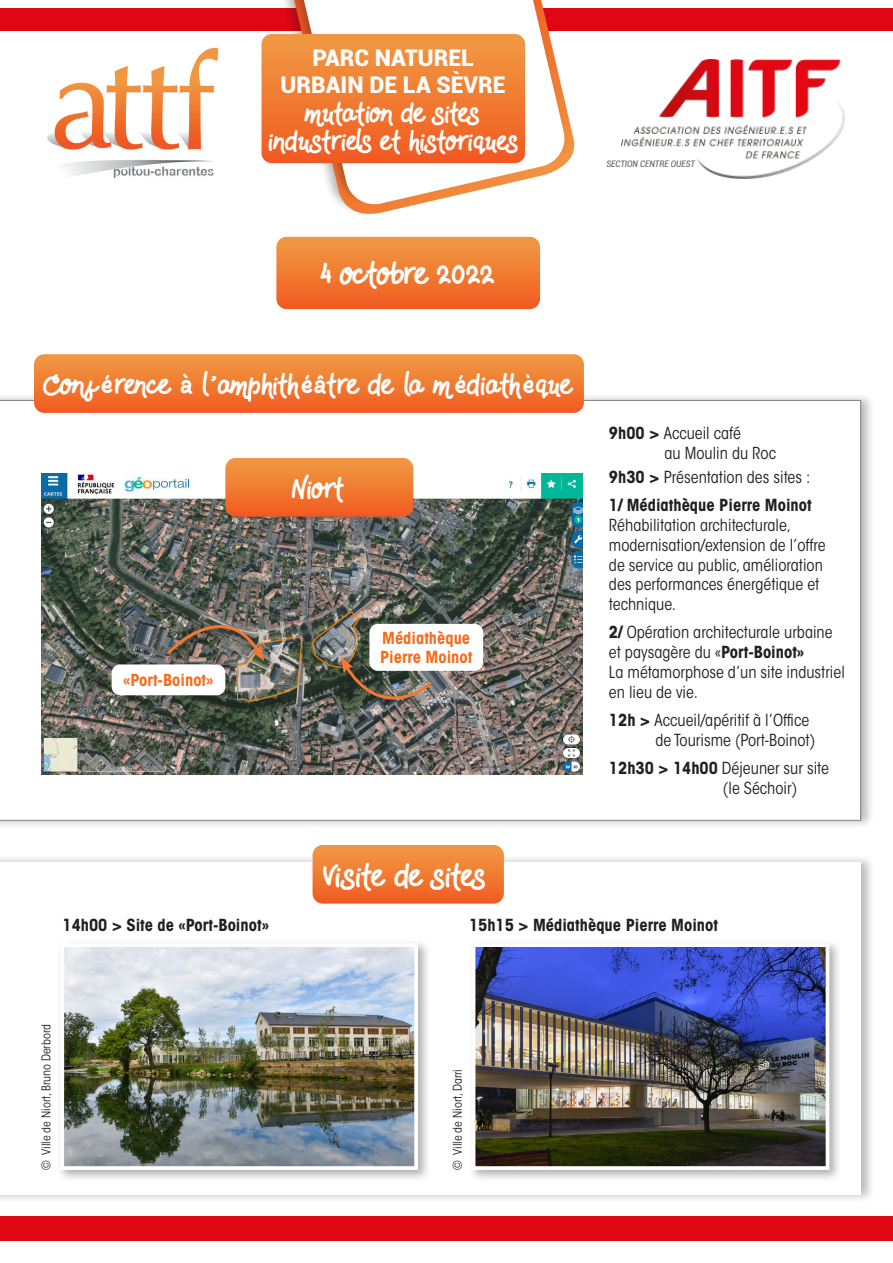
<style>
.page{position:relative;width:893px;height:1263px;background:#fff}
.page>*{position:absolute;margin:0;border:0;box-sizing:border-box;transform-origin:0 0}
.t1{font:26.7px "Hands Down";letter-spacing:-.095em;color:#fff}
.t2{font:24.15px "Hands Down";letter-spacing:-.085em;color:#fff}
.t3{font:22.95px/27.6px "Hands Down";letter-spacing:-.095em;color:#fff;text-align:center}
.t4{font:condensed 16.5px/19.8px "ITC Avant Garde Std";color:#231f20}
.t5{font:700 condensed 16.5px "ITC Avant Garde Std";color:#231f20}
.t6{font:700 condensed 16.5px/19.8px "ITC Avant Garde Std";color:#f36e21}
.t7{font:condensed 12px "ITC Avant Garde Std";color:#231f20}
.t8{font:italic condensed 9px "Roboto";color:#636366}
.s1{font-family:"Roboto";font-weight:900}
.s2{font-weight:700}
</style>
<div class="page">
<div style="left:0;top:1217px;width:893px;height:24px;background:#e00613"></div>
<div style="left:0;top:392px;width:875px;height:437px;background:#231f20;opacity:.35"></div>
<svg style="left:0;top:400px;width:861px;height:421px"></svg>
<div style="left:0;top:854px;width:875px;height:349px;background:#231f20;opacity:.35"></div>
<div style="left:0;top:862px;width:861px;height:333px;background:#fff"></div>
<svg style="left:34px;top:354px;width:550px;height:59px;background:#f07b34"></svg>
<svg style="left:313px;top:845px;width:191px;height:59px;background:#f07c35"></svg>
<img style="left:47px;top:47px;width:172px;height:132px">
<div style="left:57px;top:939px;width:374px;height:243px;background:#231f20;opacity:.35"></div>
<img style="left:65px;top:948px;width:348px;height:217px">
<div style="left:60px;top:943px;width:358px;height:227px;border:4px solid #fff"></div>
<div style="left:468px;top:939px;width:374px;height:243px;background:#231f20;opacity:.35"></div>
<img style="left:477px;top:948px;width:347px;height:217px">
<div style="left:472px;top:943px;width:357px;height:227px;border:4px solid #fff"></div>
<img style="left:42px;top:473px;width:541px;height:301px">
<div style="left:369px;top:624px;width:114px;height:47px;background:#fff;border-radius:9px"></div>
<div style="left:112px;top:664px;width:113px;height:31px;background:#fff;border-radius:9px"></div>
<div style="left:165px;top:622px;width:111px;height:51px;background:#231f20;opacity:.75"></div>
<img style="left:164px;top:599px;width:100px;height:62px">
<div style="left:337px;top:655px;width:106px;height:57px;background:#231f20;opacity:.75"></div>
<img style="left:341px;top:657px;width:94px;height:62px">
<svg style="left:225px;top:458px;width:188px;height:59px;background:#ef7b34"></svg>
<div style="left:0;top:8px;width:893px;height:23px;background:#e00613"></div>
<svg style="left:344px;top:111px;width:231px;height:103px"></svg>
<svg style="left:300px;top:0;width:267px;height:207px"></svg>
<svg style="left:261px;top:34px;width:264px;height:129px;background:#f07c35"></svg>
<svg style="left:276px;top:237px;width:264px;height:72px;background:#f07b34"></svg>
<img style="left:622px;top:60px;width:223px;height:119px">
<p class="t3" style="left:267px;top:44px;width:254px"><span class="s1">PARC NATUREL<br>URBAIN DE LA SÈVRE </span>mutation de sites industriels et historiques</p>
<p class="t8" style="left:606px;top:157px;width:90px">SECTION CENTRE OUEST</p>
<p class="t1" style="left:320px;top:258px;width:177px">4 octobre 20 22</p>
<p class="t2" style="left:43px;top:370px;width:534px">Conférence à l’amphithéâtre de la médiathèque</p>
<p class="t6" style="left:123px;top:670px;width:92px">«Port-Boinot»</p>
<p class="t2" style="left:292px;top:474px;width:55px">Niort</p>
<p class="t6" style="left:380px;top:627px;width:94px">Médiathèque<br>Pierre Moinot</p>
<p class="t1" style="left:322px;top:860px;width:166px">Visite de sites</p>
<p class="t4" style="left:664px;top:423px;width:113px;text-indent:-56px"><span class="s2">9h00 &gt;</span> Accueil café<br>au Moulin du Roc</p>
<p class="t4" style="left:609px;top:467px;width:203px"><span class="s2">9h30 &gt;</span> Présentation des sites :</p>
<p class="t4" style="left:609px;top:495px;width:218px"><span class="s2">1/ Médiathèque Pierre Moinot<br></span>Réhabilitation architecturale, modernisation/extension de l’offre de service au public, amélioration des performances énergétique et technique.</p>
<p class="t4" style="left:609px;top:623px;width:237px"><span class="s2">2/</span> Opération architecturale urbaine et paysagère du «<span class="s2">Port-Boinot»<br></span>La métamorphose d’un site industriel en lieu de vie.</p>
<p class="t4" style="left:655px;top:710px;width:161px;text-indent:-46px"><span class="s2">12h &gt;</span> Accueil/apéritif à l’Office de Tourisme (Port-Boinot)</p>
<p class="t4" style="left:723px;top:758px;width:108px;text-indent:-114px"><span class="s2">12h30 &gt; 14h00</span> Déjeuner sur site (le Séchoir)</p>
<p class="t5" style="left:63px;top:914px;width:208px">14h00 &gt; Site de «Port-Boinot»</p>
<p class="t5" style="left:469px;top:914px;width:250px">15h15 &gt; Médiathèque Pierre Moinot</p>
<p class="t7" style="left:39px;top:1170px;width:147px;rotate:-90deg">© Ville de Niort, Bruno Derbord</p>
<p class="t7" style="left:450px;top:1170px;width:102px;rotate:-90deg">© Ville de Niort, Darri</p>
</div>
